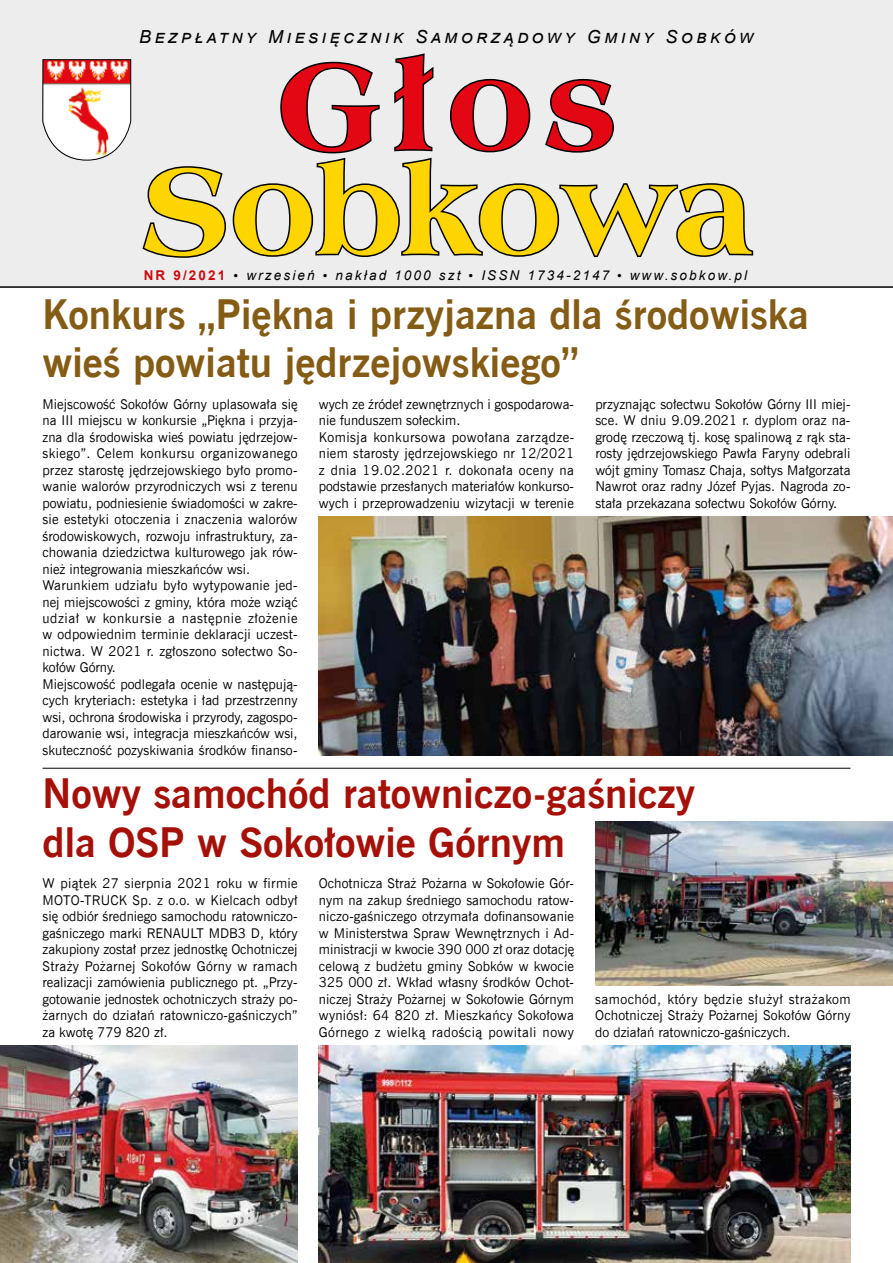
<style>
.page{position:relative;width:893px;height:1263px;background:#fff}
.page>*{position:absolute;margin:0;border:0;box-sizing:border-box;transform-origin:0 0}
.t1{font:129px "Americana X Bd EU";color:#ffd500}
.t2{font:129px "Americana X Bd EU";color:#e30613}
.t3{font:700 40.5px/48.6px "News Goth EU";color:#855c15}
.t4{font:700 40.5px/48.6px "News Goth EU";color:#a51008}
.t5{font:italic 18px "Arial";letter-spacing:.2em;color:#000}
.t6{font:13.5px/16.5px "News Goth EU";letter-spacing:.005em;color:#000;text-align:justify}
.t7{font:italic 13.5px "Arial";letter-spacing:.16em;color:#000}
.s1{font-weight:700;font-style:normal;color:#cb0b0f}
.s2{font-family:"Times New Roman";font-style:normal}
</style>
<div class="page">
<div style="left:0;top:0;width:893px;height:286px;background:#ededed"></div>
<svg style="left:142px;top:53px;width:612px;height:205px"></svg>
<svg style="left:42px;top:59px;width:89px;height:102px;background:#ebbcb8"></svg>
<hr style="left:0;top:286px;width:893px;height:2px;background:#000">
<img style="left:319px;top:517px;width:574px;height:239px">
<img style="left:595px;top:822px;width:298px;height:163px">
<img style="left:0;top:1045px;width:298px;height:218px">
<img style="left:319px;top:1045px;width:531px;height:218px">
<hr style="left:43px;top:768px;width:807px;height:1px;background:#000">
<h3 class="t5" style="left:139px;top:25px;width:614px">Bezpłatny Miesięcznik Samorządowy Gminy Sobków</h3>
<h1 class="t2" style="left:277px;top:29px;width:342px">Głos</h1>
<h1 class="t1" style="left:142px;top:133px;width:612px">Sobkowa</h1>
<p class="t7" style="left:144px;top:266px;width:605px"><span class="s1">NR 9/2021</span> <span class="s2">•</span> wrzesień <span class="s2">•</span> nakład 1000 szt <span class="s2">•</span> ISSN 1734-2147 <span class="s2">•</span> www.sobkow.pl</p>
<h2 class="t3" style="left:43px;top:291px;width:768px">Konkurs „Piękna i przyjazna dla środowiska wieś powiatu jędrzejowskiego”</h2>
<p class="t6" style="left:319px;top:396px;width:257px;text-align:left">wych ze źródeł zewnętrznych i gospodarowa&shy;nie funduszem sołeckim.<br>Komisja konkursowa powołana zarządze&shy;niem starosty jędrzejowskiego nr 12/2021 z dnia 19.02.2021 r. dokonała oceny na podstawie przesłanych materiałów konkurso&shy;wych i przeprowadzeniu wizytacji w terenie</p>
<p class="t6" style="left:595px;top:396px;width:257px">przyznając sołectwu Sokołów Górny III miej&shy;sce. W dniu 9.09.2021 r. dyplom oraz na&shy;grodę rzeczową tj. kosę spalinową z rąk sta&shy;rosty jędrzejowskiego Pawła Faryny odebrali wójt gminy Tomasz Chaja, sołtys Małgorzata Nawrot oraz radny Józef Pyjas. Nagroda zo&shy;stała przekazana sołectwu Sokołów Górny.</p>
<p class="t6" style="left:43px;top:396px;width:257px;text-align:left">Miejscowość Sokołów Górny uplasowała się na III miejscu w konkursie „Piękna i przyja&shy;zna dla środowiska wieś powiatu jędrzejow&shy;skiego”. Celem konkursu organizowanego przez starostę jędrzejowskiego było promo&shy;wanie walorów przyrodniczych wsi z terenu powiatu, podniesienie świadomości w zakre&shy;sie estetyki otoczenia i znaczenia walorów środowiskowych, rozwoju infrastruktury, za&shy;chowania dziedzictwa kulturowego jak rów&shy;nież integrowania mieszkańców wsi.<br>Warunkiem udziału było wytypowanie jed&shy;nej miejscowości z gminy, która może wziąć udział w konkursie a następnie złożenie w odpowiednim terminie deklaracji uczest&shy;nictwa. W 2021 r. zgłoszono sołectwo So&shy;kołów Górny.<br>Miejscowość podlegała ocenie w następują&shy;cych kryteriach: estetyka i ład przestrzenny wsi, ochrona środowiska i przyrody, zagospo&shy;darowanie wsi, integracja mieszkańców wsi, skuteczność pozyskiwania środków finanso-</p>
<h2 class="t4" style="left:43px;top:771px;width:654px">Nowy samochód ratowniczo-gaśniczy dla OSP w Sokołowie Górnym</h2>
<p class="t6" style="left:43px;top:876px;width:257px">W piątek 27 sierpnia 2021 roku w firmie MOTO-TRUCK Sp. z o.o. w Kielcach odbył się odbiór średniego samochodu ratowniczo&shy;gaśniczego marki RENAULT MDB3 D, który zakupiony został przez jednostkę Ochotniczej Straży Pożarnej Sokołów Górny w ramach realizacji zamówienia publicznego pt. „Przy&shy;gotowanie jednostek ochotniczych straży po&shy;żarnych do działań ratowniczo-gaśniczych” za kwotę 779 820 zł.</p>
<p class="t6" style="left:319px;top:876px;width:257px">Ochotnicza Straż Pożarna w Sokołowie Gór&shy;nym na zakup średniego samochodu ratow&shy;niczo-gaśniczego otrzymała dofinansowanie w Ministerstwa Spraw Wewnętrznych i Ad&shy;ministracji w kwocie 390 000 zł oraz dotację celową z budżetu gminy Sobków w kwocie 325 000 zł. Wkład własny środków Ochot&shy;niczej Straży Pożarnej w Sokołowie Górnym wyniósł: 64 820 zł. Mieszkańcy Sokołowa Górnego z wielką radością powitali nowy</p>
<p class="t6" style="left:595px;top:991px;width:257px">samochód, który będzie służył strażakom Ochotniczej Straży Pożarnej Sokołów Górny do działań ratowniczo-gaśniczych.</p>
</div>
